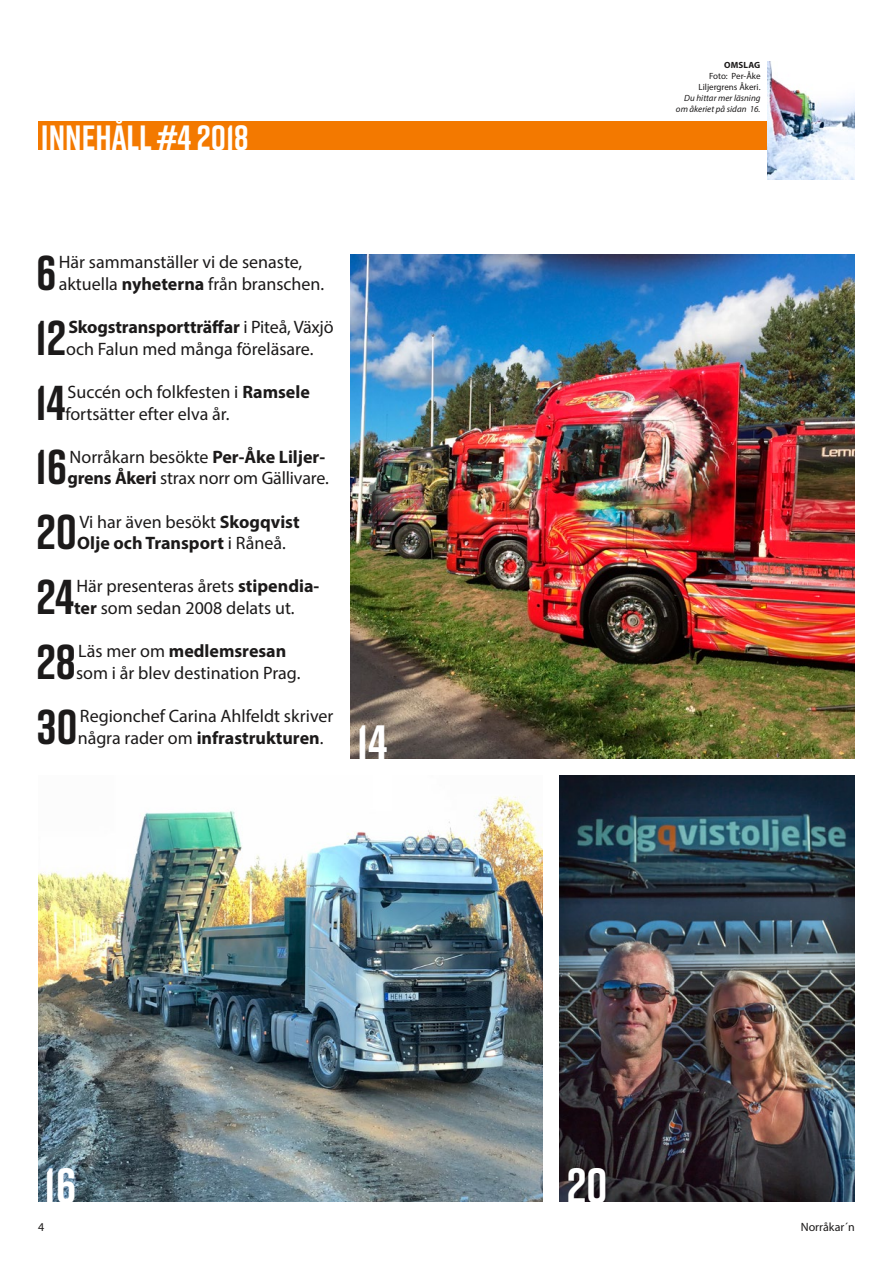
<style>
.page{position:relative;width:893px;height:1263px;background:#fff}
.page>*{position:absolute;margin:0;border:0;box-sizing:border-box;transform-origin:0 0}
.Mellantrubrik{font:700 49.5px "Rift";color:#fff}
._1__bröd_ingång{font:700 48.9px "Rift";color:#1c1a1a}
.Mellantrubrik-2{font:700 35.1px "Rift";color:#fff}
._1__bröd_ingång-2{font:18px/21.6px "Myriad Pro";color:#1c1a1a}
._1__bröd_ingång-3{font:700 18px/21.6px "Myriad Pro";color:#1c1a1a}
.t1{font:12px "Myriad Pro";color:#1c1a1a}
._1__bröd_ingång-4{font:italic 9px/10.8px "Myriad Pro";color:#1c1a1a;text-align:right}
._1__bröd_ingång-5{font:9px/10.8px "Myriad Pro";color:#1c1a1a;text-align:right}
.s1{font-weight:700}
.s2{font-weight:400}
</style>
<div class="page">
<img style="left:559px;top:775px;width:296px;height:426px">
<img style="left:38px;top:796px;width:504px;height:405px">
<img style="left:351px;top:254px;width:504px;height:504px">
<div style="left:38px;top:121px;width:729px;height:29px;background:#f37900"></div>
<img style="left:767px;top:62px;width:88px;height:118px">
<p class="Mellantrubrik-2" style="left:41px;top:112px;width:209px">INNEHÅLL #4 2018</p>
<p class="_1__bröd_ingång" style="left:36px;top:238px;width:22px">6</p>
<p class="_1__bröd_ingång-2" style="left:59px;top:251px;width:267px">Här sammanställer vi de senaste, aktuella <span class="s1">nyheterna</span> från branschen.</p>
<p class="_1__bröd_ingång" style="left:35px;top:303px;width:32px">12</p>
<p class="_1__bröd_ingång-2" style="left:66px;top:316px;width:269px"><span class="s1">Skogstransportträffar</span> i Piteå, Växjö och Falun med många föreläsare.</p>
<p class="_1__bröd_ingång" style="left:35px;top:367px;width:31px">14</p>
<p class="_1__bröd_ingång-2" style="left:65px;top:381px;width:246px">Succén och folkfesten i <span class="s1">Ramsele </span>fortsätter efter elva år.</p>
<p class="_1__bröd_ingång" style="left:35px;top:432px;width:34px">16</p>
<p class="_1__bröd_ingång-2" style="left:67px;top:446px;width:263px">Norråkarn besökte <span class="s1">Per-Åke Liljer&shy;grens Åkeri</span> strax norr om Gällivare.</p>
<p class="_1__bröd_ingång" style="left:37px;top:497px;width:42px">20</p>
<p class="_1__bröd_ingång-3" style="left:77px;top:510px;width:224px"><span class="s2">Vi har även besökt</span> Skogqvist<br>Olje och Transport <span class="s2">i Råneå.</span></p>
<p class="_1__bröd_ingång" style="left:37px;top:562px;width:39px">24</p>
<p class="_1__bröd_ingång-2" style="left:74px;top:575px;width:247px">Här presenteras årets <span class="s1">stipendia&shy;ter</span> som sedan 2008 delats ut.</p>
<p class="_1__bröd_ingång" style="left:37px;top:627px;width:41px">28</p>
<p class="_1__bröd_ingång-2" style="left:76px;top:640px;width:226px">Läs mer om <span class="s1">medlemsresan </span>som i år blev destination Prag.</p>
<p class="_1__bröd_ingång" style="left:37px;top:691px;width:42px">30</p>
<p class="_1__bröd_ingång-2" style="left:78px;top:705px;width:257px">Regionchef Carina Ahlfeldt skriver några rader om <span class="s1">infrastrukturen</span>.</p>
<p class="Mellantrubrik" style="left:357px;top:707px;width:32px">14</p>
<p class="_1__bröd_ingång-5" style="left:698px;top:60px;width:64px"><span class="s1">OMSLAG<br></span>Foto: Per-Åke<br>Liljergrens Åkeri.</p>
<p class="_1__bröd_ingång-4" style="left:676px;top:92px;width:86px">Du hittar mer läsning om åkeriet på sidan 16.</p>
<p class="Mellantrubrik" style="left:44px;top:1150px;width:34px">16</p>
<p class="Mellantrubrik" style="left:567px;top:1150px;width:43px">20</p>
<p class="t1" style="left:38px;top:1219px;width:8px">4</p>
<p class="t1" style="left:801px;top:1219px;width:55px">Norråkar´n</p>
</div>
